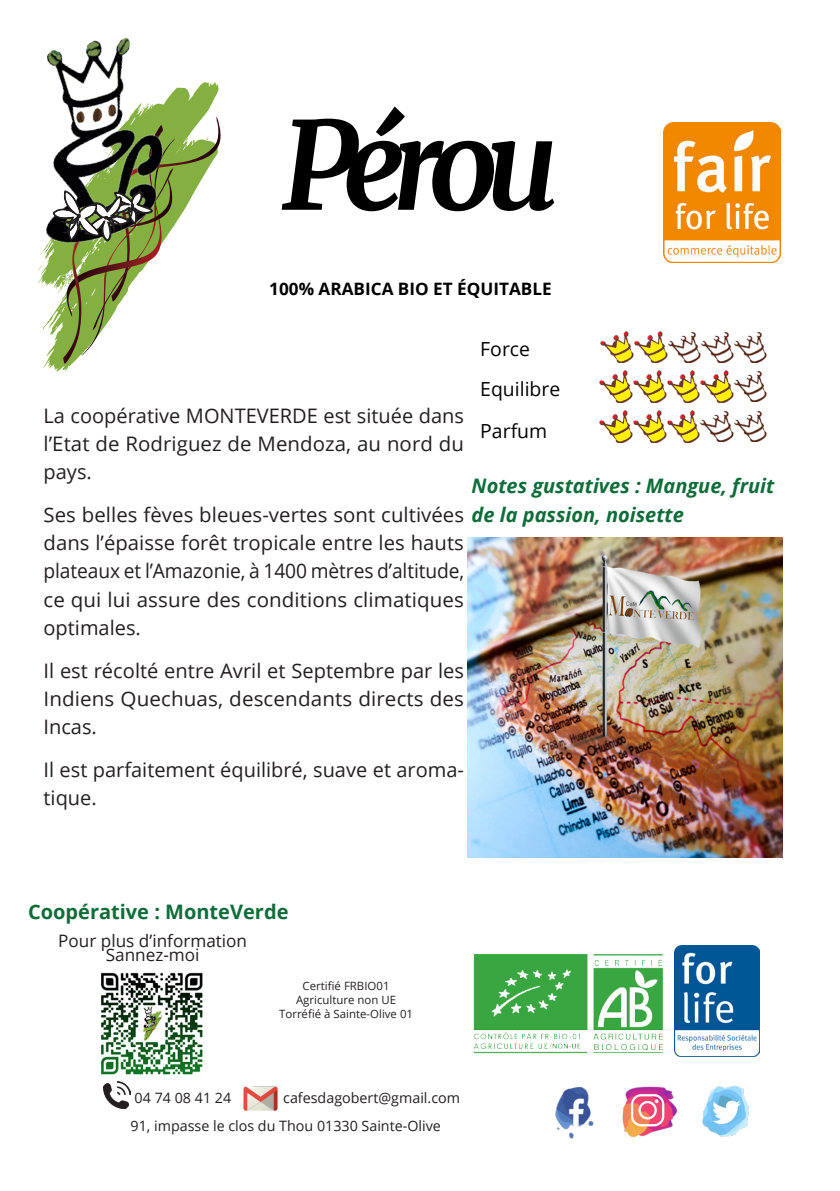
<style>
.page{position:relative;width:840px;height:1191px;background:#fff}
.page>*{position:absolute;margin:0;border:0;box-sizing:border-box;transform-origin:0 0}
.Informations_concern{font:italic 700 121.2px "Merriweather";letter-spacing:-.11em;color:#000}
.t1{font:20px/28.4px "Open Sans";color:#231f20;text-align:justify}
.t2{font:italic 700 20px "Open Sans";color:#0f6d39}
.t3{font:700 20px "Open Sans";color:#0e6d39}
.t4{font:19.4px/42.2px "Open Sans";color:#000}
.t5{font:17.2px "Open Sans";color:#231f20}
.Titre_de_la_couvertu{font:700 17.2px "Open Sans";color:#000}
.t6{font:14.2px "Open Sans";color:#231f20}
.t7{font:11.4px "Open Sans";color:#231f20}
.s1{font-weight:700;font-style:italic;color:#0f6d39}
</style>
<div class="page">
<img style="left:46px;top:37px;width:169px;height:80px">
<svg style="left:38px;top:117px;width:183px;height:247px"></svg>
<img style="left:663px;top:122px;width:117px;height:141px">
<img style="left:473px;top:954px;width:191px;height:100px">
<img style="left:674px;top:945px;width:85px;height:111px">
<img style="left:702px;top:1085px;width:47px;height:52px">
<img style="left:622px;top:1086px;width:55px;height:52px">
<img style="left:555px;top:1087px;width:39px;height:52px">
<img style="left:243px;top:1086px;width:35px;height:25px">
<img style="left:103px;top:1081px;width:27px;height:27px">
<img style="left:467px;top:538px;width:315px;height:319px">
<img style="left:101px;top:972px;width:102px;height:103px">
<img style="left:599px;top:371px;width:168px;height:31px">
<img style="left:599px;top:411px;width:168px;height:31px">
<img style="left:600px;top:331px;width:167px;height:32px">
<p class="Informations_concern" style="left:281px;top:91px;width:278px">Pérou</p>
<p class="Titre_de_la_couvertu" style="left:269px;top:276px;width:284px">100% ARABICA BIO ET ÉQUITABLE</p>
<p class="t4" style="left:480px;top:327px;width:51px">Force</p>
<p class="t4" style="left:480px;top:367px;width:81px">Equilibre<br>Parfum</p>
<p class="t1" style="left:44px;top:400px;width:422px">La coopérative MONTEVERDE est située dans l’Etat de Rodriguez de Mendoza, au nord du pays.</p>
<p class="t1" style="left:44px;top:500px;width:641px;text-align:left">Ses belles fèves bleues-vertes sont cultivées <span class="s1">de la passion, noisette </span>dans l’épaisse forêt tropicale entre les hauts<br>plateaux et l’Amazonie, à 1400 mètres d’altitude,<br>ce qui lui assure des conditions climatiques<br>optimales.</p>
<p class="t1" style="left:44px;top:656px;width:422px">Il est récolté entre Avril et Septembre par les Indiens Quechuas, descendants directs des Incas.</p>
<p class="t1" style="left:44px;top:755px;width:422px">Il est parfaitement équilibré, suave et aroma&shy;tique.</p>
<p class="t2" style="left:471px;top:472px;width:304px">Notes gustatives : Mangue, fruit</p>
<p class="t3" style="left:28px;top:897px;width:262px">Coopérative : MonteVerde</p>
<p class="t5" style="left:58px;top:929px;width:190px">Pour plus d’information</p>
<p class="t5" style="left:106px;top:943px;width:95px">Sannez-moi</p>
<p class="t7" style="left:302px;top:977px;width:88px">Certifié FRBIO01</p>
<p class="t7" style="left:296px;top:992px;width:101px">Agriculture non UE</p>
<p class="t7" style="left:279px;top:1006px;width:135px">Torréfié à Sainte-Olive 01</p>
<p class="t6" style="left:135px;top:1088px;width:98px">04 74 08 41 24</p>
<p class="t6" style="left:283px;top:1088px;width:178px">cafesdagobert@gmail.com</p>
<p class="t6" style="left:130px;top:1116px;width:312px">91, impasse le clos du Thou 01330 Sainte-Olive</p>
</div>
